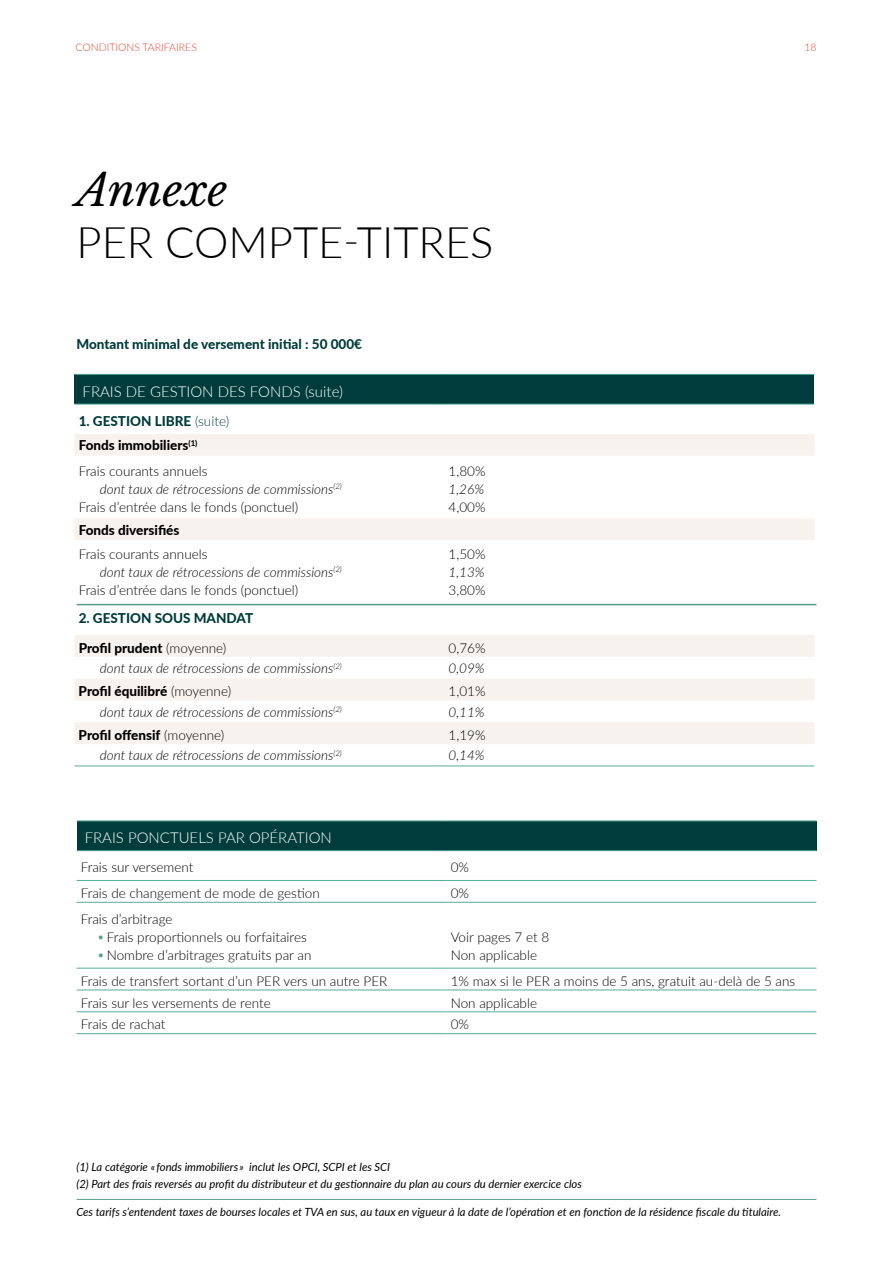
<style>
.page{position:relative;width:893px;height:1263px;background:#fff}
.page>*{position:absolute;margin:0;border:0;box-sizing:border-box;transform-origin:0 0}
.t1{font:300 43.5px "Lato";color:#000}
.t2{font:italic 43.5px "Libre Baskerville";color:#000}
.t3{font:300 15px "Lato";color:#fff}
.t4{font:300 13.5px/18px "Lato";color:#000}
.t5{font:italic 300 13.5px/18px "Lato";color:#000}
.t6{font:800 13.5px "Lato";color:#000}
.t7{font:800 13.5px "Lato";color:#003c3c}
.t8{font:italic 11.25px/16.2px "Lato";color:#000}
.t9{font:300 10.5px "Lato";color:#ea4334}
.s1{font-weight:800;color:#003c3c}
.s2{color:#003c3c}
.s3{font-weight:800}
.s4{font-style:normal}
.s5{font-weight:300}
</style>
<div class="page">
<hr style="left:76px;top:1199px;width:740px;height:1px;background:#55a185">
<div style="left:74px;top:374px;width:740px;height:30px;background:#003c3c"></div>
<svg style="left:75px;top:434px;width:739px;height:310px"></svg>
<hr style="left:74px;top:374px;width:370px;height:1px;background:#57aa9c">
<hr style="left:444px;top:374px;width:370px;height:1px;background:#57aa9c">
<hr style="left:74px;top:404px;width:370px;height:1px;background:#57aa9c">
<hr style="left:444px;top:404px;width:370px;height:1px;background:#57aa9c">
<hr style="left:74px;top:766px;width:370px;height:1px;background:#57aa9c">
<hr style="left:444px;top:766px;width:370px;height:1px;background:#57aa9c">
<hr style="left:77px;top:604px;width:739px;height:1px;background:#55a185">
<div style="left:77px;top:821px;width:739px;height:30px;background:#003c3c"></div>
<hr style="left:77px;top:821px;width:369px;height:1px;background:#57aa9c">
<hr style="left:446px;top:821px;width:370px;height:1px;background:#57aa9c">
<hr style="left:77px;top:850px;width:369px;height:1px;background:#57aa9c">
<hr style="left:446px;top:850px;width:370px;height:1px;background:#57aa9c">
<hr style="left:77px;top:880px;width:369px;height:1px;background:#57aa9c">
<hr style="left:446px;top:880px;width:370px;height:1px;background:#57aa9c">
<hr style="left:77px;top:902px;width:369px;height:1px;background:#57aa9c">
<hr style="left:446px;top:902px;width:370px;height:1px;background:#57aa9c">
<hr style="left:77px;top:968px;width:369px;height:1px;background:#57aa9c">
<hr style="left:446px;top:968px;width:370px;height:1px;background:#57aa9c">
<hr style="left:77px;top:990px;width:369px;height:1px;background:#57aa9c">
<hr style="left:446px;top:990px;width:370px;height:1px;background:#57aa9c">
<hr style="left:77px;top:1011px;width:369px;height:1px;background:#57aa9c">
<hr style="left:446px;top:1011px;width:370px;height:1px;background:#57aa9c">
<hr style="left:77px;top:1033px;width:369px;height:1px;background:#57aa9c">
<hr style="left:446px;top:1033px;width:370px;height:1px;background:#57aa9c">
<p class="t9" style="left:75px;top:40px;width:123px">CONDITIONS TARIFAIRES</p>
<p class="t9" style="left:804px;top:40px;width:14px">18</p>
<h1 class="t2" style="left:77px;top:164px;width:152px">Annexe</h1>
<h1 class="t1" style="left:77px;top:212px;width:418px">PER COMPTE-TITRES</h1>
<p class="t7" style="left:76px;top:334px;width:287px">Montant minimal de versement initial : 50 000€</p>
<p class="t3" style="left:83px;top:381px;width:262px">FRAIS DE GESTION DES FONDS (suite)</p>
<p class="t4" style="left:79px;top:408px;width:152px;line-height:25px"><span class="s1">1. GESTION LIBRE</span> <span class="s2">(suite)<br></span><span class="s3">Fonds immobiliers</span><sup>(1)<br></sup>Frais courants annuels</p>
<p class="t5" style="left:79px;top:479px;width:265px;text-indent:21px">dont taux de rétrocessions de commissions<sup>(2)<br></sup><span class="s4">Frais d’entrée dans le fonds (ponctuel)</span></p>
<p class="t6" style="left:79px;top:520px;width:102px">Fonds diversifiés</p>
<p class="t4" style="left:79px;top:544px;width:130px">Frais courants annuels</p>
<p class="t5" style="left:100px;top:562px;width:243px">dont taux de rétrocessions de commissions<sup>(2)</sup></p>
<p class="t4" style="left:79px;top:580px;width:221px">Frais d’entrée dans le fonds (ponctuel)</p>
<p class="t4" style="left:449px;top:461px;width:38px">1,80%</p>
<p class="t5" style="left:449px;top:479px;width:37px">1,26%</p>
<p class="t4" style="left:449px;top:497px;width:38px">4,00%</p>
<p class="t4" style="left:449px;top:544px;width:38px">1,50%</p>
<p class="t5" style="left:449px;top:562px;width:38px">1,13%</p>
<p class="t4" style="left:449px;top:580px;width:38px">3,80%</p>
<p class="t7" style="left:79px;top:608px;width:176px">2. GESTION SOUS MANDAT</p>
<p class="t6" style="left:79px;top:638px;width:149px">Profil prudent <span class="s5">(moyenne)</span></p>
<p class="t4" style="left:449px;top:638px;width:38px">0,76%</p>
<p class="t5" style="left:100px;top:659px;width:243px">dont taux de rétrocessions de commissions<sup>(2)</sup></p>
<p class="t5" style="left:449px;top:659px;width:38px">0,09%</p>
<p class="t6" style="left:79px;top:681px;width:154px">Profil équilibré <span class="s5">(moyenne)</span></p>
<p class="t4" style="left:449px;top:682px;width:38px">1,01%</p>
<p class="t5" style="left:100px;top:702px;width:243px">dont taux de rétrocessions de commissions<sup>(2)</sup></p>
<p class="t5" style="left:449px;top:702px;width:38px">0,11%</p>
<p class="t6" style="left:79px;top:725px;width:147px">Profil offensif <span class="s5">(moyenne)</span></p>
<p class="t4" style="left:449px;top:725px;width:38px">1,19%</p>
<p class="t5" style="left:100px;top:746px;width:243px">dont taux de rétrocessions de commissions<sup>(2)</sup></p>
<p class="t5" style="left:449px;top:746px;width:38px">0,14%</p>
<p class="t3" style="left:85px;top:827px;width:249px">FRAIS PONCTUELS PAR OPÉRATION</p>
<p class="t4" style="left:81px;top:858px;width:114px">Frais sur versement</p>
<p class="t4" style="left:451px;top:858px;width:20px">0%</p>
<p class="t4" style="left:81px;top:884px;width:241px">Frais de changement de mode de gestion</p>
<p class="t4" style="left:451px;top:884px;width:20px">0%</p>
<p class="t4" style="left:107px;top:909px;width:206px;text-indent:-26px">Frais d’arbitrage<br>Frais proportionnels ou forfaitaires<br>Nombre d’arbitrages gratuits par an</p>
<p class="t4" style="left:451px;top:927px;width:100px">Voir pages 7 et 8<br>Non applicable</p>
<p class="t4" style="left:81px;top:971px;width:308px">Frais de transfert sortant d’un PER vers un autre PER</p>
<p class="t4" style="left:451px;top:971px;width:346px">1% max si le PER a moins de 5 ans, gratuit au-delà de 5 ans</p>
<p class="t4" style="left:81px;top:993px;width:191px">Frais sur les versements de rente</p>
<p class="t4" style="left:451px;top:993px;width:88px">Non applicable</p>
<p class="t4" style="left:81px;top:1015px;width:86px">Frais de rachat</p>
<p class="t4" style="left:451px;top:1015px;width:20px">0%</p>
<p class="t8" style="left:77px;top:1159px;width:507px">(1) La catégorie « fonds immobiliers » inclut les OPCI, SCPI et les SCI<br>(2) Part des frais reversés au profit du distributeur et du gestionnaire du plan au cours du dernier exercice clos</p>
<p class="t8" style="left:76px;top:1203px;width:706px">Ces tarifs s’entendent taxes de bourses locales et TVA en sus, au taux en vigueur à la date de l’opération et en fonction de la résidence fiscale du titulaire.</p>
</div>
